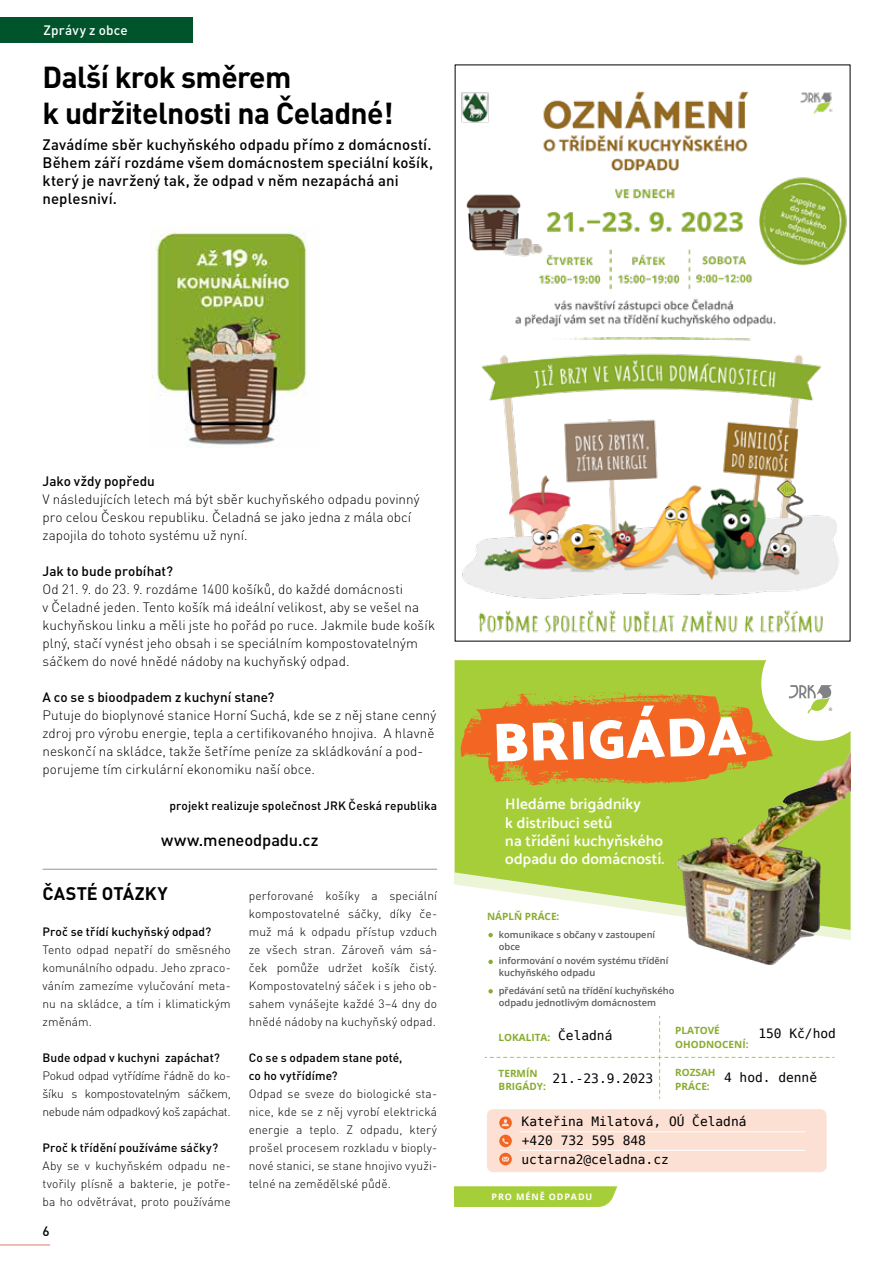
<style>
.page{position:relative;width:893px;height:1263px;background:#fff}
.page>*{position:absolute;margin:0;border:0;box-sizing:border-box;transform-origin:0 0}
.t1{font:900 55.35px "Catamaran";color:#fff}
.t2{font:700 30px/36px "DIN Pro";letter-spacing:-.02em;color:#000}
.t3{font:700 18px "DIN Pro";letter-spacing:.005em;color:#000}
.t4{font:500 16.5px "DIN Pro";letter-spacing:-.005em;color:#000}
.t5{font:100 15.3px/18.5px "Catamaran";letter-spacing:.015em;color:#fff}
.t6{font:500 15px/18px "DIN Pro";letter-spacing:.005em;color:#000}
.t7{font:300 13.5px/18px "DIN Pro";color:#000}
.t8{font:500 13.5px "DIN Pro";color:#000}
.t9{font:500 13.5px "DIN Pro";letter-spacing:.01em;color:#fff}
.t10{font:12.9px/19px "DejaVu Sans Mono";color:#000}
.t11{font:300 12px/18px "DIN Pro";letter-spacing:.005em;color:#000;text-align:justify}
.t12{font:500 12px/18px "DIN Pro";letter-spacing:.005em;color:#000}
.t13{font:700 10.05px/13.4px "Open Sans";color:#88ac2e}
.t14{font:600 9.3px/12px "Open Sans";color:#58595b}
.t15{font:700 9px "Open Sans";letter-spacing:.1em;color:#fff}
</style>
<div class="page">
<hr style="left:0;top:1244px;width:50px;height:1px;background:#dc7f6f">
<div style="left:0;top:17px;width:192px;height:26px;background:#00542c"></div>
<img style="left:461px;top:91px;width:386px;height:542px">
<img style="left:152px;top:226px;width:155px;height:222px">
<svg style="left:455px;top:660px;width:146px;height:245px;background:#b3d558"></svg>
<svg style="left:485px;top:1016px;width:349px;height:82px"></svg>
<svg style="left:455px;top:1186px;width:162px;height:21px;background:#a9d041"></svg>
<svg style="left:488px;top:933px;width:5px;height:4px"></svg>
<svg style="left:488px;top:960px;width:5px;height:4px"></svg>
<svg style="left:488px;top:989px;width:5px;height:4px"></svg>
<svg style="left:460px;top:660px;width:373px;height:125px;background:#cea948"></svg>
<img style="left:601px;top:727px;width:249px;height:239px">
<div style="left:487px;top:1110px;width:339px;height:61px;background:#fce0d3;border-radius:6px"></div>
<div style="left:487px;top:1109px;width:340px;height:63px;border:1px solid #f26522;border-radius:6px"></div>
<svg style="left:499px;top:1135px;width:13px;height:12px"></svg>
<svg style="left:499px;top:1116px;width:13px;height:13px"></svg>
<svg style="left:499px;top:1153px;width:13px;height:12px"></svg>
<hr style="left:520px;top:1131px;width:285px;height:1px;background:#fff">
<hr style="left:520px;top:1150px;width:285px;height:1px;background:#fff">
<hr style="left:43px;top:869px;width:394px;height:1px;background:#939598">
<p class="t9" style="left:44px;top:21px;width:86px">Zprávy z obce</p>
<h2 class="t2" style="left:43px;top:58px;width:352px">Další krok směrem<br>k udržitelnosti na Čeladné!</h2>
<p class="t6" style="left:43px;top:136px;width:392px">Zavádíme sběr kuchyňského odpadu přímo z domácností.<br>Během září rozdáme všem domácnostem speciální košík, který je navržený tak, že odpad v něm nezapáchá ani neplesniví.</p>
<p class="t8" style="left:43px;top:472px;width:114px">Jako vždy popředu</p>
<p class="t7" style="left:43px;top:490px;width:378px">V následujících letech má být sběr kuchyňského odpadu povinný pro celou Českou republiku. Čeladná se jako jedna z mála obcí zapojila do tohoto systému už nyní.</p>
<p class="t8" style="left:43px;top:562px;width:132px">Jak to bude probíhat?</p>
<p class="t7" style="left:43px;top:580px;width:394px">Od 21. 9. do 23. 9. rozdáme 1400 košíků, do každé domácnosti<br>v Čeladné jeden. Tento košík má ideální velikost, aby se vešel na kuchyňskou linku a měli jste ho pořád po ruce. Jakmile bude košík plný, stačí vynést jeho obsah i se speciálním kompostovatelným sáčkem do nové hnědé nádoby na kuchyňský odpad.</p>
<p class="t8" style="left:43px;top:688px;width:233px">A co se s bioodpadem z kuchyní stane?</p>
<p class="t7" style="left:43px;top:706px;width:395px">Putuje do bioplynové stanice Horní Suchá, kde se z něj stane cenný zdroj pro výrobu energie, tepla a certifikovaného hnojiva. A hlavně neskončí na skládce, takže šetříme peníze za skládkování a pod&shy;porujeme tím cirkulární ekonomiku naší obce.</p>
<p class="t12" style="left:169px;top:796px;width:269px">projekt realizuje společnost JRK Česká republika</p>
<h3 class="t4" style="left:161px;top:829px;width:159px">www.meneodpadu.cz</h3>
<h3 class="t3" style="left:43px;top:882px;width:125px">Časté otáz ky</h3>
<p class="t12" style="left:43px;top:922px;width:170px">Proč se třídí kuchyňský odpad?</p>
<p class="t11" style="left:43px;top:941px;width:190px">Tento odpad nepatří do směsného komunálního odpadu. Jeho zpraco&shy;váním zamezíme vylučování meta&shy;nu na skládce, a tím i klimatickým změnám.</p>
<p class="t12" style="left:43px;top:1048px;width:179px">Bude odpad v kuchyni zapáchat?</p>
<p class="t11" style="left:43px;top:1067px;width:190px">Pokud odpad vytřídíme řádně do ko&shy;šíku s kompostovatelným sáčkem, nebude nám odpadkový koš zapáchat.</p>
<p class="t12" style="left:43px;top:1138px;width:177px">Proč k třídění používáme sáčky?</p>
<p class="t11" style="left:43px;top:1157px;width:190px">Aby se v kuchyňském odpadu ne&shy;tvořily plísně a bakterie, je potře&shy;ba ho odvětrávat, proto používáme</p>
<p class="t11" style="left:249px;top:887px;width:190px">perforované košíky a speciální kompostovatelné sáčky, díky če&shy;muž má k odpadu přístup vzduch ze všech stran. Zároveň vám sá&shy;ček pomůže udržet košík čistý.<br>Kompostovatelný sáček i s jeho ob&shy;sahem vynášejte každé 3–4 dny do hnědé nádoby na kuchyňský odpad.</p>
<p class="t12" style="left:249px;top:1048px;width:155px">Co se s odpadem stane poté, co ho vytřídíme?</p>
<p class="t11" style="left:249px;top:1085px;width:190px">Odpad se sveze do biologické sta&shy;nice, kde se z něj vyrobí elektrická energie a teplo. Z odpadu, který prošel procesem rozkladu v bioply&shy;nové stanici, se stane hnojivo využi&shy;telné na zemědělské půdě.</p>
<p class="t8" style="left:43px;top:1222px;width:9px">6</p>
<h1 class="t1" style="left:491px;top:701px;width:255px;rotate:-2deg">BRIGÁDA</h1>
<p class="t5" style="left:505px;top:794px;width:161px">Hledáme brigádníky<br>k distribuci setů<br>na třídění kuchyňského odpadu do domácností.</p>
<p class="t13" style="left:487px;top:910px;width:74px">NÁPLŇ PRÁCE:</p>
<p class="t14" style="left:499px;top:928px;width:158px">komunikace s občany v zastoupení obce</p>
<p class="t14" style="left:499px;top:955px;width:171px">informování o novém systému třídění kuchyňského odpadu</p>
<p class="t14" style="left:499px;top:984px;width:177px">předávání setů na třídění kuchyňského odpadu jednotlivým domácnostem</p>
<p class="t13" style="left:675px;top:1024px;width:75px">PLATOVÉ<br>OHODNOCENÍ:</p>
<p class="t10" style="left:558px;top:1026px;width:56px">Čeladná</p>
<p class="t10" style="left:758px;top:1024px;width:79px">150 Kč/hod</p>
<p class="t10" style="left:552px;top:1069px;width:102px">21.-23.9.2023</p>
<p class="t10" style="left:724px;top:1068px;width:95px">4 hod. denně</p>
<p class="t10" style="left:521px;top:1112px;width:227px">Kateřina Milatová, OÚ Čeladná +420 732 595 848 uctarna2@celadna.cz</p>
<p class="t13" style="left:499px;top:1030px;width:53px">LOKALITA:</p>
<p class="t13" style="left:499px;top:1066px;width:49px">TERMÍN<br>BRIGÁDY:</p>
<p class="t13" style="left:675px;top:1066px;width:42px">ROZSAH<br>PRÁCE:</p>
<p class="t15" style="left:491px;top:1190px;width:102px">PRO MÉNĚ ODPADU</p>
</div>
